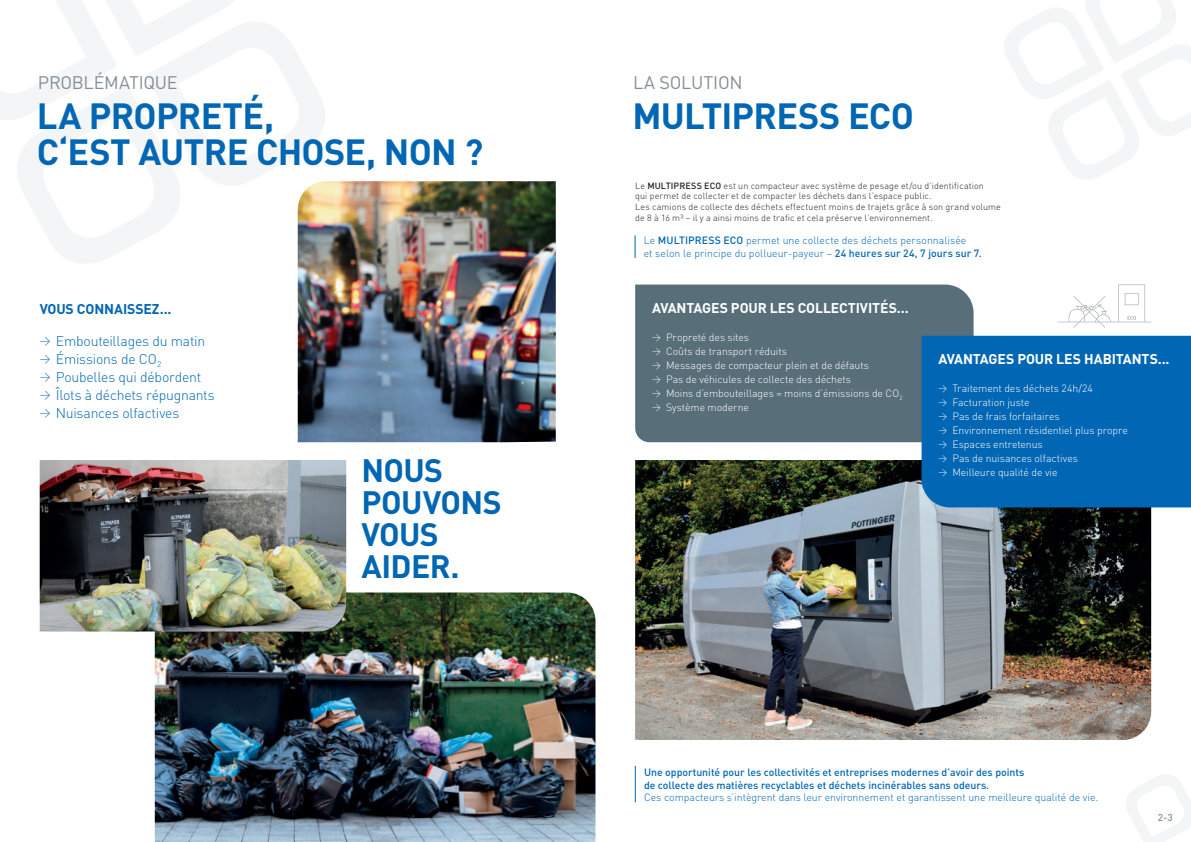
<style>
.page{position:relative;width:1191px;height:842px;background:#fff}
.page>*{position:absolute;margin:0;border:0;box-sizing:border-box;transform-origin:0 0}
.t1{font:700 36px/36px "DIN";letter-spacing:-.02em;color:#0166b3}
.t2{font:700 32px/32px "DIN";letter-spacing:-.02em;color:#0166b3}
.t3{font:18px "DIN";letter-spacing:-.015em;color:#828f96}
.t4{font:300 14px/18px "DIN";letter-spacing:-.015em;color:#0166b3}
.t5{font:700 14px "DIN";letter-spacing:-.01em;color:#fff}
.t6{font:700 14px "DIN";letter-spacing:-.01em;color:#0166b3}
.t7{font:300 10.5px/14px "DIN";letter-spacing:-.01em;color:#fff}
.t8{font:300 10.5px/12.6px "DIN";color:#0166b3}
.t9{font:500 10.5px/12.8px "DIN";color:#0166b3}
.t10{font:500 10px "DIN";color:#828f96}
.t11{font:300 9px/10.8px "DIN";letter-spacing:.01em;color:#231f20}
.s1{font-size:10.5px}
.s2{font-weight:500}
.s3{font-size:8.5px}
</style>
<div class="page">
<svg style="left:1126px;top:775px;width:65px;height:67px"></svg>
<svg style="left:1004px;top:0;width:187px;height:179px"></svg>
<svg style="left:0;top:0;width:325px;height:279px"></svg>
<img style="left:635px;top:460px;width:516px;height:280px">
<div style="left:635px;top:285px;width:338px;height:157px;background:#586f7a"></div>
<hr style="left:635px;top:766px;width:1px;height:36px;background:#0166b3">
<div style="left:921px;top:336px;width:270px;height:171px;background:#0166b3"></div>
<svg style="left:1057px;top:285px;width:94px;height:43px"></svg>
<img style="left:298px;top:181px;width:258px;height:261px">
<img style="left:155px;top:592px;width:440px;height:250px">
<img style="left:40px;top:460px;width:306px;height:171px">
<svg style="left:635px;top:235px;width:1px;height:23px"></svg>
<h3 class="t3" style="left:38px;top:71px;width:141px">PROBLÉMATIQUE</h3>
<h3 class="t3" style="left:633px;top:71px;width:111px">LA SOLUTION</h3>
<h1 class="t1" style="left:37px;top:97px;width:448px">LA PROPRETÉ,<br>C‘EST AUTRE CHOSE, NON ?</h1>
<h3 class="t6" style="left:40px;top:300px;width:133px">VOUS CONNAISSEZ...</h3>
<h3 class="t4" style="left:40px;top:332px;width:177px"><span class="s1">&gt;</span> Embouteillages du matin <span class="s1">&gt;</span> Émissions de CO<sub>2<br></sub><span class="s1">&gt;</span> Poubelles qui débordent <span class="s1">&gt;</span> Îlots à déchets répugnants <span class="s1">&gt;</span> Nuisances olfactives</h3>
<h2 class="t2" style="left:361px;top:453px;width:142px">NOUS<br>POUVONS<br>VOUS<br>AIDER.</h2>
<h1 class="t1" style="left:632px;top:97px;width:283px">MULTIPRESS ECO</h1>
<p class="t11" style="left:635px;top:180px;width:367px">Le <span class="s2">MULTIPRESS ECO</span> est un compacteur avec système de pesage et/ou d’identification<br>qui permet de collecter et de compacter les déchets dans l’espace public.<br>Les camions de collecte des déchets effectuent moins de trajets grâce à son grand volume de 8 à 16 m³ – il y a ainsi moins de trafic et cela préserve l’environnement.</p>
<p class="t8" style="left:643px;top:234px;width:339px">Le <span class="s2">MULTIPRESS ECO</span> permet une collecte des déchets personnalisée<br>et selon le principe du pollueur-payeur – <span class="s2">24 heures sur 24, 7 jours sur 7.</span></p>
<h3 class="t5" style="left:652px;top:299px;width:258px">AVANTAGES POUR LES COLLECTIVITÉS...</h3>
<p class="t7" style="left:652px;top:330px;width:252px"><span class="s3">&gt;</span> Propreté des sites<br><span class="s3">&gt;</span> Coûts de transport réduits<br><span class="s3">&gt;</span> Messages de compacteur plein et de défauts<br><span class="s3">&gt;</span> Pas de véhicules de collecte des déchets<br><span class="s3">&gt;</span> Moins d’embouteillages = moins d’émissions de CO<sub>2 </sub><span class="s3">&gt;</span> Système moderne</p>
<h3 class="t5" style="left:938px;top:350px;width:232px">AVANTAGES POUR LES HABITANTS...</h3>
<p class="t7" style="left:938px;top:381px;width:191px"><span class="s3">&gt;</span> Traitement des déchets 24h/24<br><span class="s3">&gt;</span> Facturation juste<br><span class="s3">&gt;</span> Pas de frais forfaitaires<br><span class="s3">&gt;</span> Environnement résidentiel plus propre <span class="s3">&gt;</span> Espaces entretenus<br><span class="s3">&gt;</span> Pas de nuisances olfactives<br><span class="s3">&gt;</span> Meilleure qualité de vie</p>
<p class="t9" style="left:644px;top:765px;width:382px">Une opportunité pour les collectivités et entreprises modernes d’avoir des points de collecte des matières recyclables et déchets incinérables sans odeurs.</p>
<p class="t8" style="left:644px;top:791px;width:456px">Ces compacteurs s’intègrent dans leur environnement et garantissent une meilleure qualité de vie.</p>
<p class="t10" style="left:1158px;top:811px;width:16px">2-3</p>
</div>
